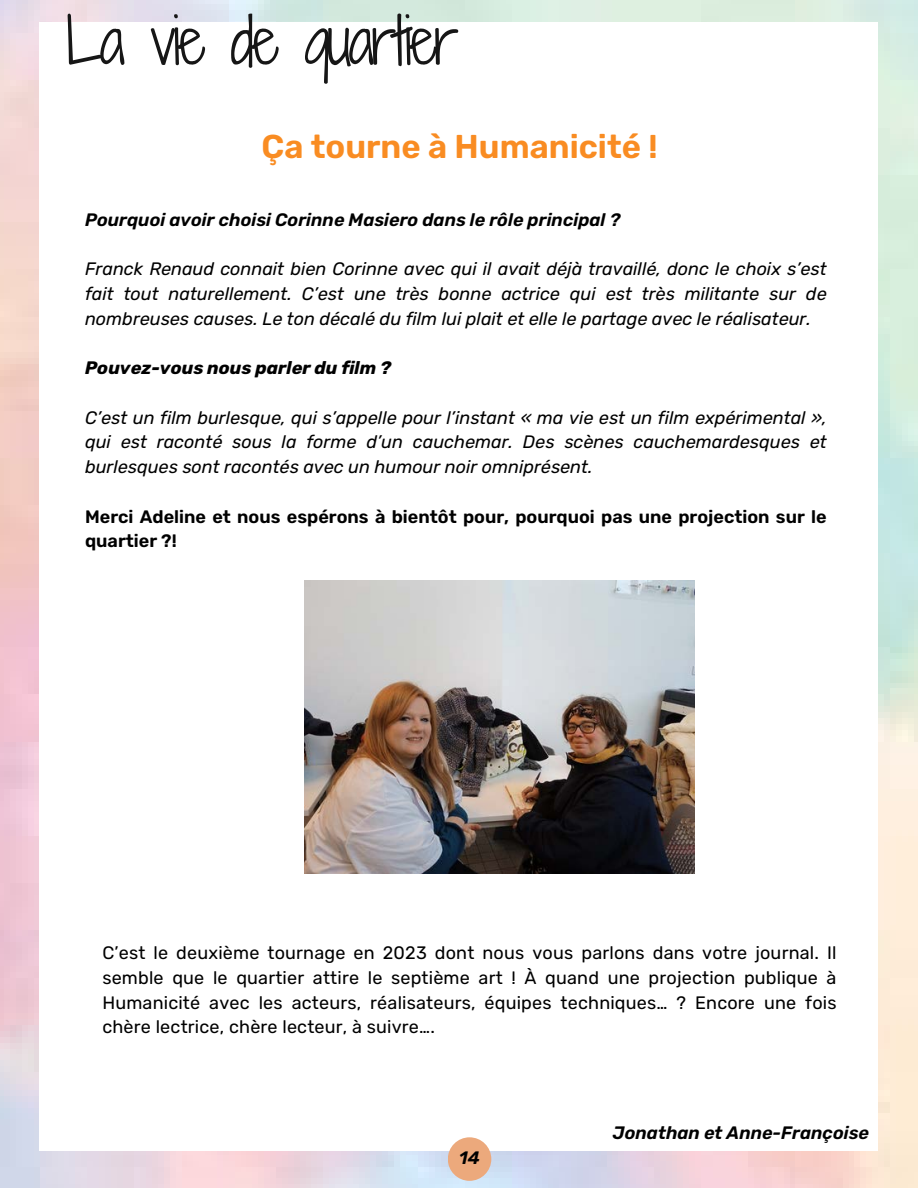
<style>
.page{position:relative;width:918px;height:1188px;background:#fff}
.page>*{position:absolute;margin:0;border:0;box-sizing:border-box;transform-origin:0 0}
.t1{font:61.5px "Shadows Into Light Two";letter-spacing:-.05em;color:#161616}
.t2{font:600 33px "Rubik";color:#f98c22}
.t3{font:italic 18px/24.8px "Rubik";color:#000;text-align:justify}
.t4{font:18px/24.8px "Rubik";letter-spacing:.01em;color:#000;text-align:justify}
.t5{font:italic 600 18px "Rubik";color:#000}
.t6{font:600 18px/24.8px "Rubik";color:#000}
.t7{font:italic 700 18px "Rubik";color:#000}
</style>
<div class="page">
<img style="left:304px;top:581px;width:390px;height:292px">
<div style="left:448px;top:1137px;width:43px;height:44px;background:#eca97c;border-radius:50%"></div>
<h2 class="t1" style="left:66px;top:-4px;width:395px">La vie de quartier</h2>
<h3 class="t2" style="left:262px;top:128px;width:398px">Ça tourne à Humanicité !</h3>
<h3 class="t5" style="left:85px;top:209px;width:537px">Pourquoi avoir choisi Corinne Masiero dans le rôle principal ?</h3>
<p class="t3" style="left:85px;top:257px;width:743px">Franck Renaud connait bien Corinne avec qui il avait déjà travaillé, donc le choix s’est fait tout naturellement. C’est une très bonne actrice qui est très militante sur de nombreuses causes. Le ton décalé du film lui plait et elle le partage avec le réalisateur.</p>
<h3 class="t7" style="left:85px;top:357px;width:308px">Pouvez-vous nous parler du film ?</h3>
<p class="t3" style="left:85px;top:405px;width:743px">C’est un film burlesque, qui s’appelle pour l’instant « ma vie est un film expérimental », qui est raconté sous la forme d’un cauchemar. Des scènes cauchemardesques et burlesques sont racontés avec un humour noir omniprésent.</p>
<p class="t6" style="left:85px;top:504px;width:743px">Merci Adeline et nous espérons à bientôt pour, pourquoi pas une projection sur le quartier ?!</p>
<p class="t4" style="left:102px;top:941px;width:736px">C’est le deuxième tournage en 2023 dont nous vous parlons dans votre journal. Il semble que le quartier attire le septième art ! À quand une projection publique à Humanicité avec les acteurs, réalisateurs, équipes techniques… ? Encore une fois chère lectrice, chère lecteur, à suivre….</p>
<p class="t5" style="left:459px;top:1147px;width:22px">14</p>
<h3 class="t5" style="left:613px;top:1122px;width:258px">Jonathan et Anne-Françoise</h3>
</div>
